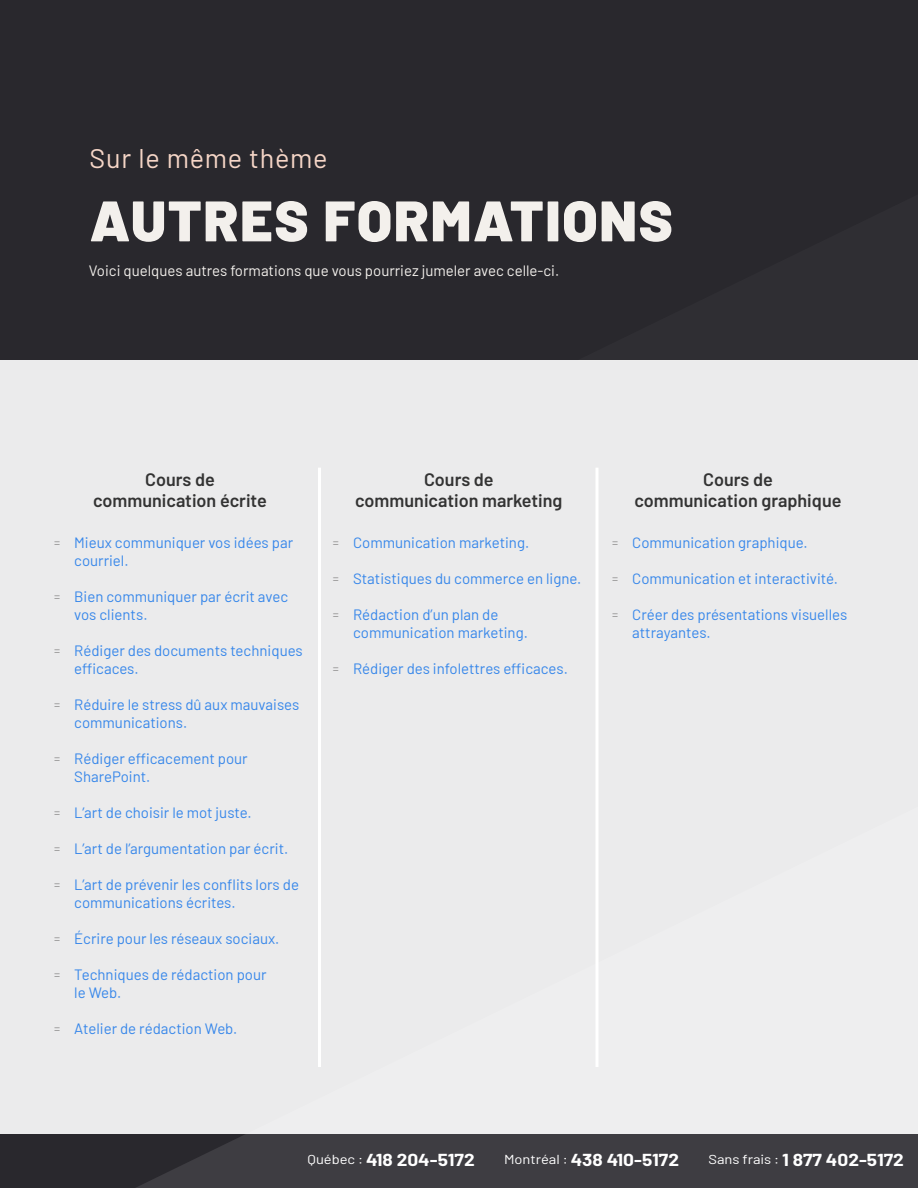
<style>
.page{position:relative;width:918px;height:1188px;background:#29282d}
.page>*{position:absolute;margin:0;border:0;box-sizing:border-box;transform-origin:0 0}
.t1{font:900 57px "Barlow";letter-spacing:.03em;color:#f3f0ec}
.t2{font:27px "Barlow";letter-spacing:.03em;color:#f6d6c7}
.t3{font:600 18px/21.6px "Barlow";color:#333;text-align:center}
.t4{font:700 16.95px "Barlow";color:#fff;scale:1.13 1}
.t5{font:15px/18px "Barlow";color:#3787ea}
.t6{font:15px "Barlow";color:#f3f0ec}
.s1{font-weight:300;font-size:12px;color:#706f6f}
.s2{font-weight:400;font-size:13.05px}
</style>
<div class="page">
<svg style="left:576px;top:360px;width:342px;height:1px"></svg>
<div style="left:0;top:361px;width:918px;height:773px;background:#ebebec"></div>
<div style="left:135px;top:806px;width:783px;height:328px;background:#ebebec"></div>
<hr style="left:318px;top:468px;width:3px;height:599px;background:#fff">
<hr style="left:596px;top:468px;width:2px;height:599px;background:#fff">
<div style="left:136px;top:1134px;width:782px;height:54px;background:#3e3d42"></div>
<h2 class="t2" style="left:90px;top:139px;width:240px">Sur le même thème</h2>
<h1 class="t1" style="left:90px;top:178px;width:585px">AUTRES FORMATIONS</h1>
<p class="t6" style="left:89px;top:259px;width:472px">Voici quelques autres formations que vous pourriez jumeler avec celle-ci.</p>
<p class="t3" style="left:93px;top:467px;width:175px">Cours de communication écrite</p>
<p class="t5" style="left:74px;top:532px;width:220px;text-indent:-20px"><span class="s1">=</span> Mieux communiquer vos idées par courriel.</p>
<p class="t5" style="left:74px;top:586px;width:215px;text-indent:-20px"><span class="s1">=</span> Bien communiquer par écrit avec vos clients.</p>
<p class="t5" style="left:74px;top:640px;width:230px;text-indent:-20px"><span class="s1">=</span> Rédiger des documents techniques efficaces.</p>
<p class="t5" style="left:74px;top:694px;width:227px;text-indent:-20px"><span class="s1">=</span> Réduire le stress dû aux mauvaises communications.</p>
<p class="t5" style="left:74px;top:748px;width:175px;text-indent:-20px"><span class="s1">=</span> Rédiger efficacement pour<br>SharePoint.</p>
<p class="t5" style="left:54px;top:802px;width:199px"><span class="s1">=</span> L’art de choisir le mot juste.</p>
<p class="t5" style="left:54px;top:838px;width:236px"><span class="s1">=</span> L’art de l’argumentation par écrit.</p>
<p class="t5" style="left:74px;top:874px;width:226px;text-indent:-20px"><span class="s1">=</span> L’art de prévenir les conflits lors de communications écrites.</p>
<p class="t5" style="left:54px;top:928px;width:227px"><span class="s1">=</span> Écrire pour les réseaux sociaux.</p>
<p class="t5" style="left:74px;top:964px;width:194px;text-indent:-20px"><span class="s1">=</span> Techniques de rédaction pour le Web.</p>
<p class="t5" style="left:54px;top:1018px;width:185px"><span class="s1">=</span> Atelier de rédaction Web.</p>
<p class="t3" style="left:355px;top:467px;width:209px">Cours de<br>communication marketing</p>
<p class="t5" style="left:333px;top:532px;width:198px"><span class="s1">=</span> Communication marketing.</p>
<p class="t5" style="left:333px;top:568px;width:250px"><span class="s1">=</span> Statistiques du commerce en ligne.</p>
<p class="t5" style="left:353px;top:604px;width:176px;text-indent:-20px"><span class="s1">=</span> Rédaction d’un plan de communication marketing.</p>
<p class="t5" style="left:333px;top:658px;width:237px"><span class="s1">=</span> Rédiger des infolettres efficaces.</p>
<p class="t3" style="left:634px;top:467px;width:209px">Cours de<br>communication graphique</p>
<p class="t5" style="left:612px;top:532px;width:197px"><span class="s1">=</span> Communication graphique.</p>
<p class="t5" style="left:612px;top:568px;width:227px"><span class="s1">=</span> Communication et interactivité.</p>
<p class="t5" style="left:632px;top:604px;width:217px;text-indent:-20px"><span class="s1">=</span> Créer des présentations visuelles attrayantes.</p>
<p class="t4" style="left:308px;top:1147px;width:149px"><span class="s2">Québec :</span> 418 204-5172</p>
<p class="t4" style="left:504px;top:1147px;width:156px"><span class="s2">Montréal :</span> 438 410-5172</p>
<p class="t4" style="left:708px;top:1147px;width:175px"><span class="s2">Sans frais :</span> 1 877 402-5172</p>
</div>
